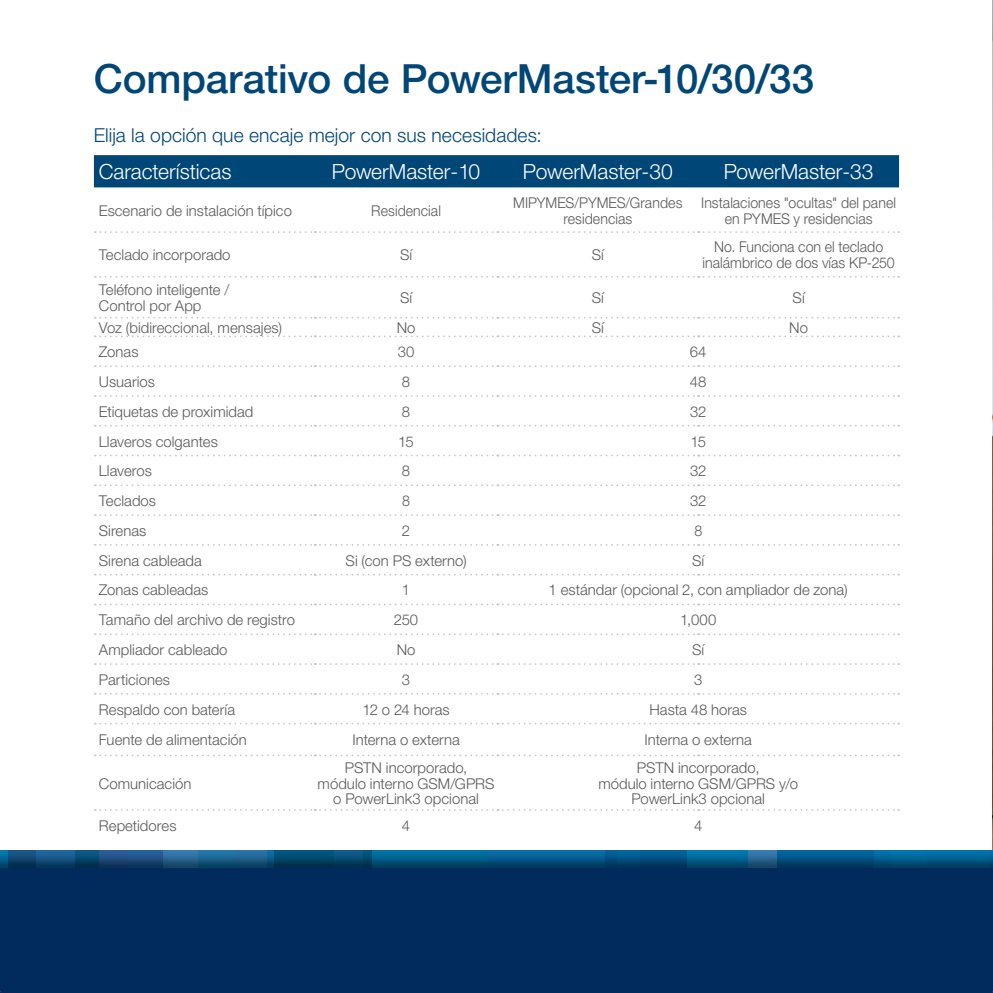
<style>
.page{position:relative;width:993px;height:993px;background:#fff}
.page>*{position:absolute;margin:0;border:0;box-sizing:border-box;transform-origin:0 0}
.t1{font:500 40.25px "Helvetica Neue LT Pro";letter-spacing:-.005em;color:#004677}
.t2{font:300 21px "Helvetica Neue LT Pro";letter-spacing:-.005em;color:#fff}
.t3{font:300 19.25px "Helvetica Neue LT Pro";letter-spacing:.005em;color:#004677}
.t4{font:300 14.88px/15.8px "Helvetica Neue LT Pro";letter-spacing:.005em;color:#58595b;text-align:center}
.t5{font:300 14.88px/15.8px "Helvetica Neue LT Pro";letter-spacing:.005em;color:#58595b;text-align:center;scale:.95 1}
</style>
<div class="page">
<img style="left:992px;top:0;width:1px;height:850px">
<div style="left:94px;top:155px;width:804px;height:32px;background:#004677"></div>
<svg style="left:95px;top:231px;width:803px;height:2px"></svg>
<svg style="left:95px;top:276px;width:803px;height:1px"></svg>
<svg style="left:95px;top:317px;width:803px;height:1px"></svg>
<svg style="left:95px;top:335px;width:803px;height:2px"></svg>
<svg style="left:95px;top:365px;width:803px;height:2px"></svg>
<svg style="left:95px;top:395px;width:803px;height:1px"></svg>
<svg style="left:95px;top:424px;width:803px;height:2px"></svg>
<svg style="left:95px;top:454px;width:803px;height:2px"></svg>
<svg style="left:95px;top:484px;width:803px;height:2px"></svg>
<svg style="left:95px;top:514px;width:803px;height:2px"></svg>
<svg style="left:95px;top:544px;width:803px;height:1px"></svg>
<svg style="left:95px;top:573px;width:803px;height:2px"></svg>
<svg style="left:95px;top:603px;width:803px;height:2px"></svg>
<svg style="left:95px;top:633px;width:803px;height:2px"></svg>
<svg style="left:95px;top:663px;width:803px;height:1px"></svg>
<svg style="left:95px;top:693px;width:803px;height:1px"></svg>
<svg style="left:95px;top:722px;width:803px;height:2px"></svg>
<svg style="left:95px;top:754px;width:803px;height:2px"></svg>
<svg style="left:95px;top:809px;width:803px;height:1px"></svg>
<div style="left:743px;top:850px;width:249px;height:142px;background:#002b5c"></div>
<img style="left:747px;top:850px;width:245px;height:16px">
<div style="left:0;top:850px;width:747px;height:142px;background:#002b5c"></div>
<img style="left:0;top:850px;width:747px;height:16px">
<h1 class="t1" style="left:94px;top:55px;width:721px">Comparativo de PowerMaster-10/30/33</h1>
<p class="t3" style="left:94px;top:123px;width:449px">Elija la opción que encaje mejor con sus necesidades:</p>
<h2 class="t2" style="left:723px;top:159px;width:151px">PowerMaster-33</h2>
<h2 class="t2" style="left:99px;top:159px;width:134px">Características</h2>
<h2 class="t2" style="left:332px;top:159px;width:150px">PowerMaster-10</h2>
<h2 class="t2" style="left:523px;top:159px;width:151px">PowerMaster-30</h2>
<p class="t5" style="left:513px;top:194px;width:180px">MIPYMES/PYMES/Grandes</p>
<p class="t5" style="left:701px;top:194px;width:206px">Instalaciones "ocultas" del panel en PYMES y residencias</p>
<p class="t5" style="left:713px;top:239px;width:179px">No. Funciona con el teclado</p>
<p class="t4" style="left:99px;top:202px;width:195px">Escenario de instalación típico</p>
<p class="t5" style="left:563px;top:210px;width:74px">residencias</p>
<p class="t5" style="left:371px;top:202px;width:75px">Residencial</p>
<p class="t4" style="left:400px;top:247px;width:14px">Sí</p>
<p class="t4" style="left:591px;top:247px;width:14px">Sí</p>
<p class="t4" style="left:99px;top:247px;width:133px">Teclado incorporado</p>
<p class="t5" style="left:702px;top:255px;width:204px">inalámbrico de dos vías KP-250</p>
<p class="t4" style="left:99px;top:282px;width:132px">Teléfono inteligente /</p>
<p class="t4" style="left:792px;top:289px;width:14px">Sí</p>
<p class="t4" style="left:400px;top:289px;width:14px">Sí</p>
<p class="t4" style="left:591px;top:289px;width:14px">Sí</p>
<p class="t4" style="left:99px;top:297px;width:104px">Control por App</p>
<p class="t4" style="left:99px;top:319px;width:184px">Voz (bidireccional, mensajes)</p>
<p class="t4" style="left:396px;top:319px;width:20px">No</p>
<p class="t4" style="left:591px;top:319px;width:14px">Sí</p>
<p class="t4" style="left:789px;top:319px;width:20px">No</p>
<p class="t4" style="left:99px;top:343px;width:41px">Zonas</p>
<p class="t4" style="left:397px;top:343px;width:18px">30</p>
<p class="t4" style="left:689px;top:343px;width:18px">64</p>
<p class="t4" style="left:99px;top:373px;width:58px">Usuarios</p>
<p class="t4" style="left:402px;top:373px;width:10px">8</p>
<p class="t4" style="left:689px;top:373px;width:18px">48</p>
<p class="t4" style="left:99px;top:403px;width:156px">Etiquetas de proximidad</p>
<p class="t4" style="left:402px;top:403px;width:10px">8</p>
<p class="t4" style="left:689px;top:403px;width:18px">32</p>
<p class="t4" style="left:99px;top:433px;width:120px">Llaveros colgantes</p>
<p class="t4" style="left:398px;top:433px;width:17px">15</p>
<p class="t4" style="left:690px;top:433px;width:17px">15</p>
<p class="t4" style="left:99px;top:462px;width:54px">Llaveros</p>
<p class="t4" style="left:402px;top:462px;width:10px">8</p>
<p class="t4" style="left:689px;top:462px;width:18px">32</p>
<p class="t4" style="left:99px;top:492px;width:59px">Teclados</p>
<p class="t5" style="left:402px;top:492px;width:10px">8</p>
<p class="t4" style="left:689px;top:492px;width:18px">32</p>
<p class="t4" style="left:99px;top:522px;width:49px">Sirenas</p>
<p class="t4" style="left:402px;top:522px;width:10px">2</p>
<p class="t5" style="left:694px;top:522px;width:10px">8</p>
<p class="t4" style="left:99px;top:552px;width:104px">Sirena cableada</p>
<p class="t4" style="left:345px;top:552px;width:122px">Si (con PS externo)</p>
<p class="t4" style="left:692px;top:552px;width:14px">Sí</p>
<p class="t4" style="left:99px;top:581px;width:111px">Zonas cableadas</p>
<p class="t4" style="left:402px;top:581px;width:10px">1</p>
<p class="t4" style="left:548px;top:581px;width:300px">1 estándar (opcional 2, con ampliador de zona(</p>
<p class="t4" style="left:99px;top:611px;width:197px">Tamaño del archivo de registro</p>
<p class="t4" style="left:394px;top:611px;width:26px">250</p>
<p class="t4" style="left:680px;top:611px;width:38px">1,000</p>
<p class="t4" style="left:99px;top:641px;width:130px">Ampliador cableado</p>
<p class="t4" style="left:396px;top:641px;width:20px">No</p>
<p class="t4" style="left:692px;top:641px;width:14px">Sí</p>
<p class="t4" style="left:99px;top:671px;width:73px">Particiones</p>
<p class="t4" style="left:402px;top:671px;width:10px">3</p>
<p class="t4" style="left:694px;top:671px;width:10px">3</p>
<p class="t4" style="left:99px;top:701px;width:138px">Respaldo con batería</p>
<p class="t4" style="left:362px;top:701px;width:88px">12 o 24 horas</p>
<p class="t4" style="left:649px;top:701px;width:99px">Hasta 48 horas</p>
<p class="t4" style="left:99px;top:731px;width:149px">Fuente de alimentación</p>
<p class="t4" style="left:99px;top:774px;width:94px">Comunicación</p>
<p class="t4" style="left:99px;top:817px;width:79px">Repetidores</p>
<p class="t4" style="left:352px;top:731px;width:109px">Interna o externa</p>
<p class="t4" style="left:644px;top:731px;width:109px">Interna o externa</p>
<p class="t4" style="left:317px;top:759px;width:178px">PSTN incorporado,<br>módulo interno GSM/GPRS o PowerLink3 opcional</p>
<p class="t4" style="left:598px;top:759px;width:201px">PSTN incorporado,<br>módulo interno GSM/GPRS o/y<br>PowerLink3 opcional</p>
<p class="t4" style="left:693px;top:817px;width:10px">4</p>
<p class="t4" style="left:402px;top:817px;width:10px">4</p>
</div>
